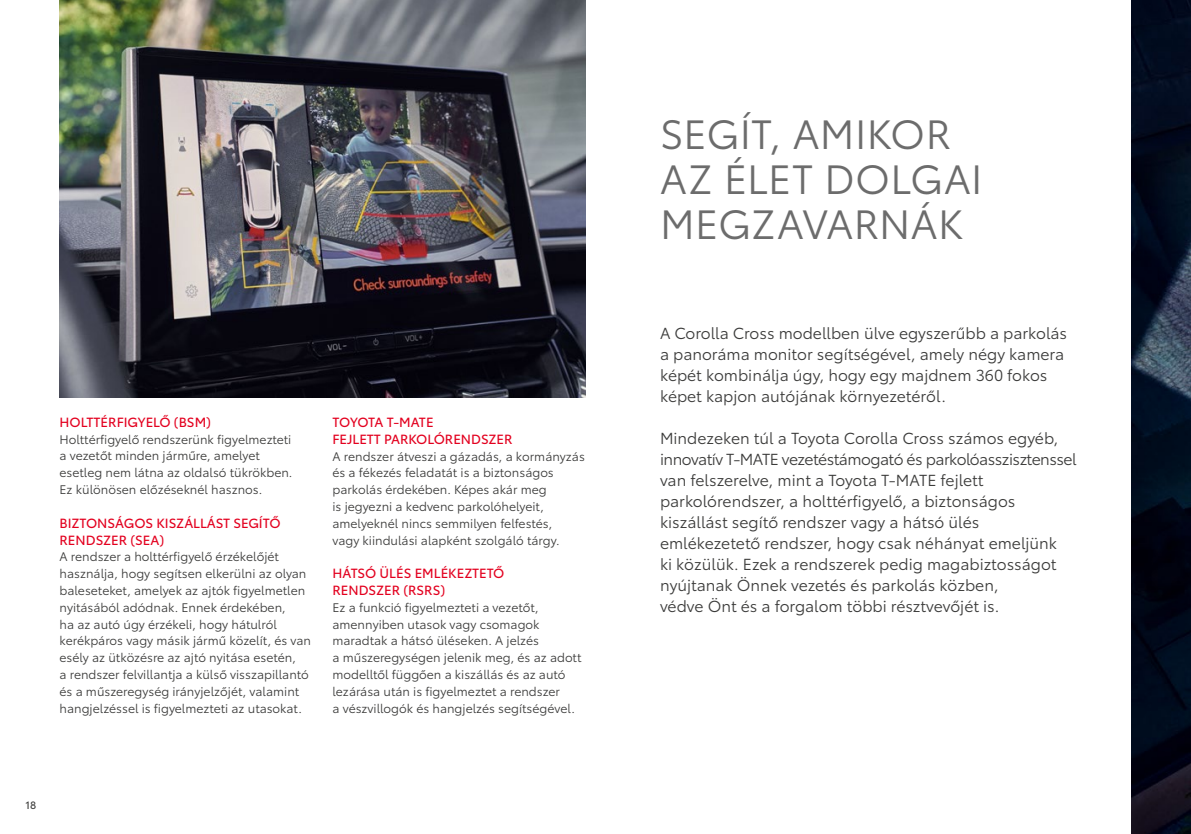
<style>
.page{position:relative;width:1191px;height:834px;background:#fff}
.page>*{position:absolute;margin:0;border:0;box-sizing:border-box;transform-origin:0 0}
.t1{font:40.25px/44.6px "Toyota Type";letter-spacing:.01em;color:#6c6c6c}
.t2{font:15.75px/21px "Toyota Type";color:#3b3b3a}
.t3{font:13.12px/16.8px "Toyota Type";color:#e3001f}
.t4{font:12.25px/16.8px "Toyota Type";color:#3b3b3a}
.t5{font:10.5px "Toyota Type";color:#3b3b3a}
</style>
<div class="page">
<img style="left:60px;top:0;width:525px;height:397px">
<img style="left:1131px;top:0;width:60px;height:833px">
<p class="t3" style="left:60px;top:412px;width:153px">HOLTTÉRFIGYELŐ (BSM)</p>
<p class="t4" style="left:60px;top:430px;width:234px">Holttérfigyelő rendszerünk figyelmezteti a vezetőt minden járműre, amelyet esetleg nem látna az oldalsó tükrökben.<br>Ez különösen előzéseknél hasznos.</p>
<p class="t3" style="left:60px;top:513px;width:223px">BIZTONSÁGOS KISZÁLLÁST SEGÍTŐ<br>RENDSZER (SEA)</p>
<p class="t4" style="left:60px;top:547px;width:253px">A rendszer a holttérfigyelő érzékelőjét használja, hogy segítsen elkerülni az olyan baleseteket, amelyek az ajtók figyelmetlen nyitásából adódnak. Ennek érdekében,<br>ha az autó úgy érzékeli, hogy hátulról kerékpáros vagy másik jármű közelít, és van esély az ütközésre az ajtó nyitása esetén,<br>a rendszer felvillantja a külső visszapillantó és a műszeregység irányjelzőjét, valamint hangjelzéssel is figyelmezteti az utasokat.</p>
<p class="t3" style="left:332px;top:412px;width:182px">TOYOTA T-MATE<br>FEJLETT PARKOLÓRENDSZER</p>
<p class="t4" style="left:332px;top:446px;width:254px">A rendszer átveszi a gázadás, a kormányzás és a fékezés feladatát is a biztonságos parkolás érdekében. Képes akár meg<br>is jegyezni a kedvenc parkolóhelyeit, amelyeknél nincs semmilyen felfestés,<br>vagy kiindulási alapként szolgáló tárgy.</p>
<p class="t3" style="left:332px;top:564px;width:173px">HÁTSÓ ÜLÉS EMLÉKEZTETŐ<br>RENDSZER (RSRS)</p>
<p class="t4" style="left:332px;top:598px;width:250px">Ez a funkció figyelmezteti a vezetőt, amennyiben utasok vagy csomagok maradtak a hátsó üléseken. A jelzés<br>a műszeregységen jelenik meg, és az adott modelltől függően a kiszállás és az autó lezárása után is figyelmeztet a rendszer<br>a vészvillogók és hangjelzés segítségével.</p>
<p class="t5" style="left:25px;top:797px;width:12px">18</p>
<h1 class="t1" style="left:660px;top:110px;width:324px">SEGÍT, AMIKOR<br>AZ ÉLET DOLGAI<br>MEGZAVARNÁK</h1>
<p class="t2" style="left:660px;top:322px;width:409px">A Corolla Cross modellben ülve egyszerűbb a parkolás a panoráma monitor segítségével, amely négy kamera képét kombinálja úgy, hogy egy majdnem 360 fokos képet kapjon autójának környezetéről.</p>
<p class="t2" style="left:660px;top:427px;width:418px">Mindezeken túl a Toyota Corolla Cross számos egyéb, innovatív T-MATE vezetéstámogató és parkolóasszisztenssel van felszerelve, mint a Toyota T-MATE fejlett parkolórendszer, a holttérfigyelő, a biztonságos kiszállást segítő rendszer vagy a hátsó ülés emlékezetető rendszer, hogy csak néhányat emeljünk<br>ki közülük. Ezek a rendszerek pedig magabiztosságot nyújtanak Önnek vezetés és parkolás közben,<br>védve Önt és a forgalom többi résztvevőjét is.</p>
</div>
